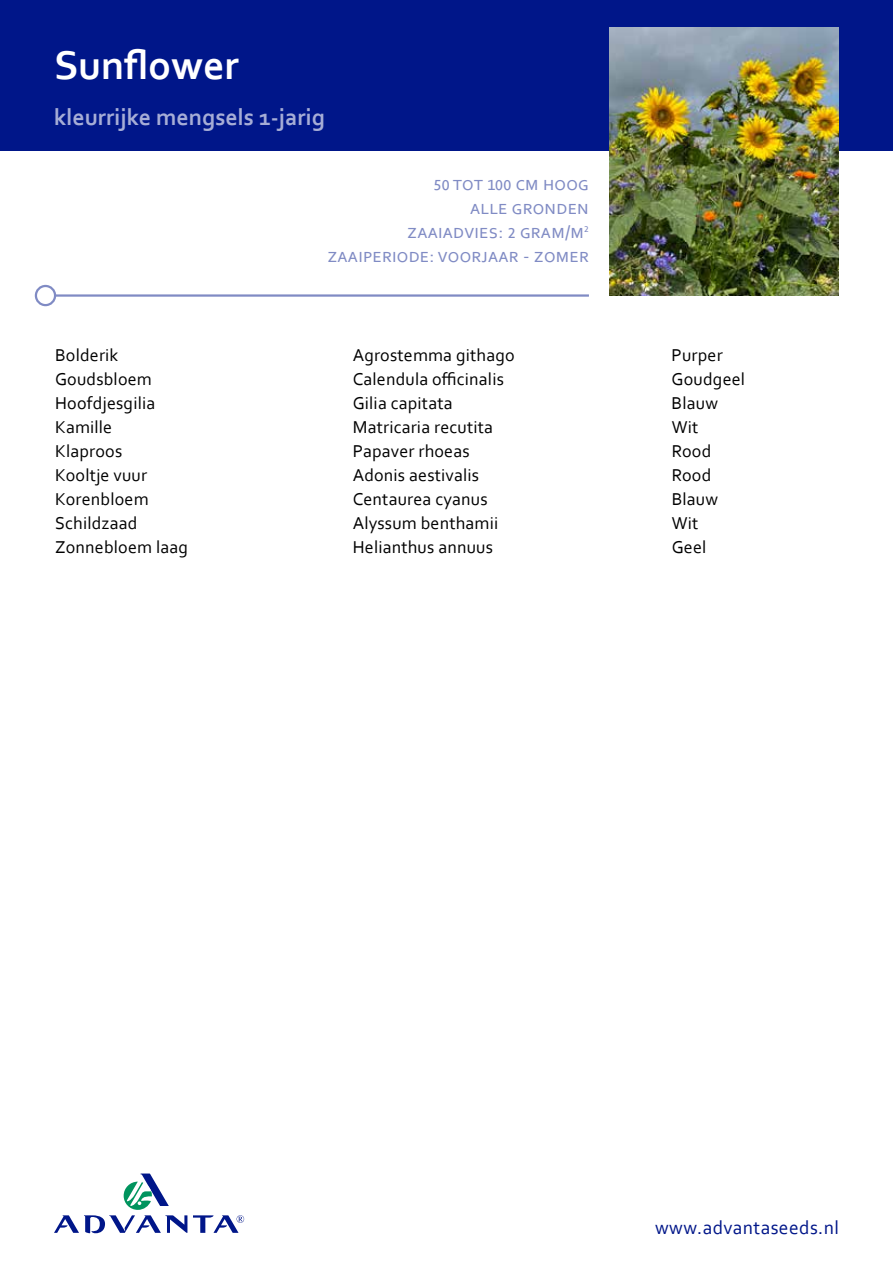
<style>
.page{position:relative;width:893px;height:1263px;background:#fff}
.page>*{position:absolute;margin:0;border:0;box-sizing:border-box;transform-origin:0 0}
.t1{font:700 42px "Corbel";color:#fff}
.t2{font:700 24px "Corbel";color:#a6add6}
.t3{font:19.5px/24px "Corbel";letter-spacing:.01em;color:#808bc4;text-align:right}
.t4{font:19.5px "Corbel";letter-spacing:.02em;color:#001689}
.t5{font:18px "Corbel";letter-spacing:.01em;color:#000}
</style>
<div class="page">
<div style="left:0;top:0;width:893px;height:151px;background:#001689"></div>
<img style="left:609px;top:28px;width:230px;height:268px">
<hr style="left:55px;top:294px;width:534px;height:3px;background:#808bc4">
<div style="left:35px;top:285px;width:21px;height:21px;border:2px solid #808bc4;border-radius:50%"></div>
<svg style="left:54px;top:1173px;width:133px;height:60px"></svg>
<svg style="left:193px;top:1215px;width:51px;height:18px"></svg>
<h1 class="t1" style="left:54px;top:39px;width:187px">Sunflower</h1>
<h2 class="t2" style="left:54px;top:102px;width:273px">kleurrijke mengsels 1-jarig</h2>
<p class="t3" style="left:327px;top:171px;width:263px">50 tot 100 cm hoog<br>alle gronden<br>zaaiadvies: 2 gram/m<sup>2 </sup>zaaiperiode: voorjaar - zomer</p>
<p class="t5" style="left:55px;top:344px;width:65px">Bolderik</p>
<p class="t5" style="left:353px;top:344px;width:163px">Agrostemma githago</p>
<p class="t5" style="left:672px;top:344px;width:53px">Purper</p>
<p class="t5" style="left:55px;top:368px;width:98px">Goudsbloem</p>
<p class="t5" style="left:353px;top:368px;width:153px">Calendula officinalis</p>
<p class="t5" style="left:672px;top:368px;width:75px">Goudgeel</p>
<p class="t5" style="left:55px;top:392px;width:102px">Hoofdjesgilia</p>
<p class="t5" style="left:353px;top:392px;width:101px">Gilia capitata</p>
<p class="t5" style="left:672px;top:392px;width:48px">Blauw</p>
<p class="t5" style="left:55px;top:416px;width:59px">Kamille</p>
<p class="t5" style="left:353px;top:416px;width:142px">Matricaria recutita</p>
<p class="t5" style="left:672px;top:416px;width:28px">Wit</p>
<p class="t5" style="left:55px;top:440px;width:69px">Klaproos</p>
<p class="t5" style="left:353px;top:440px;width:118px">Papaver rhoeas</p>
<p class="t5" style="left:672px;top:440px;width:41px">Rood</p>
<p class="t5" style="left:55px;top:464px;width:94px">Kooltje vuur</p>
<p class="t5" style="left:353px;top:464px;width:128px">Adonis aestivalis</p>
<p class="t5" style="left:672px;top:464px;width:41px">Rood</p>
<p class="t5" style="left:55px;top:488px;width:95px">Korenbloem</p>
<p class="t5" style="left:353px;top:488px;width:136px">Centaurea cyanus</p>
<p class="t5" style="left:672px;top:488px;width:48px">Blauw</p>
<p class="t5" style="left:55px;top:512px;width:84px">Schildzaad</p>
<p class="t5" style="left:353px;top:512px;width:147px">Alyssum benthamii</p>
<p class="t5" style="left:672px;top:512px;width:28px">Wit</p>
<p class="t5" style="left:55px;top:536px;width:134px">Zonnebloem laag</p>
<p class="t5" style="left:353px;top:536px;width:142px">Helianthus annuus</p>
<p class="t5" style="left:672px;top:536px;width:36px">Geel</p>
<p class="t4" style="left:655px;top:1216px;width:185px">www.advantaseeds.nl</p>
</div>
